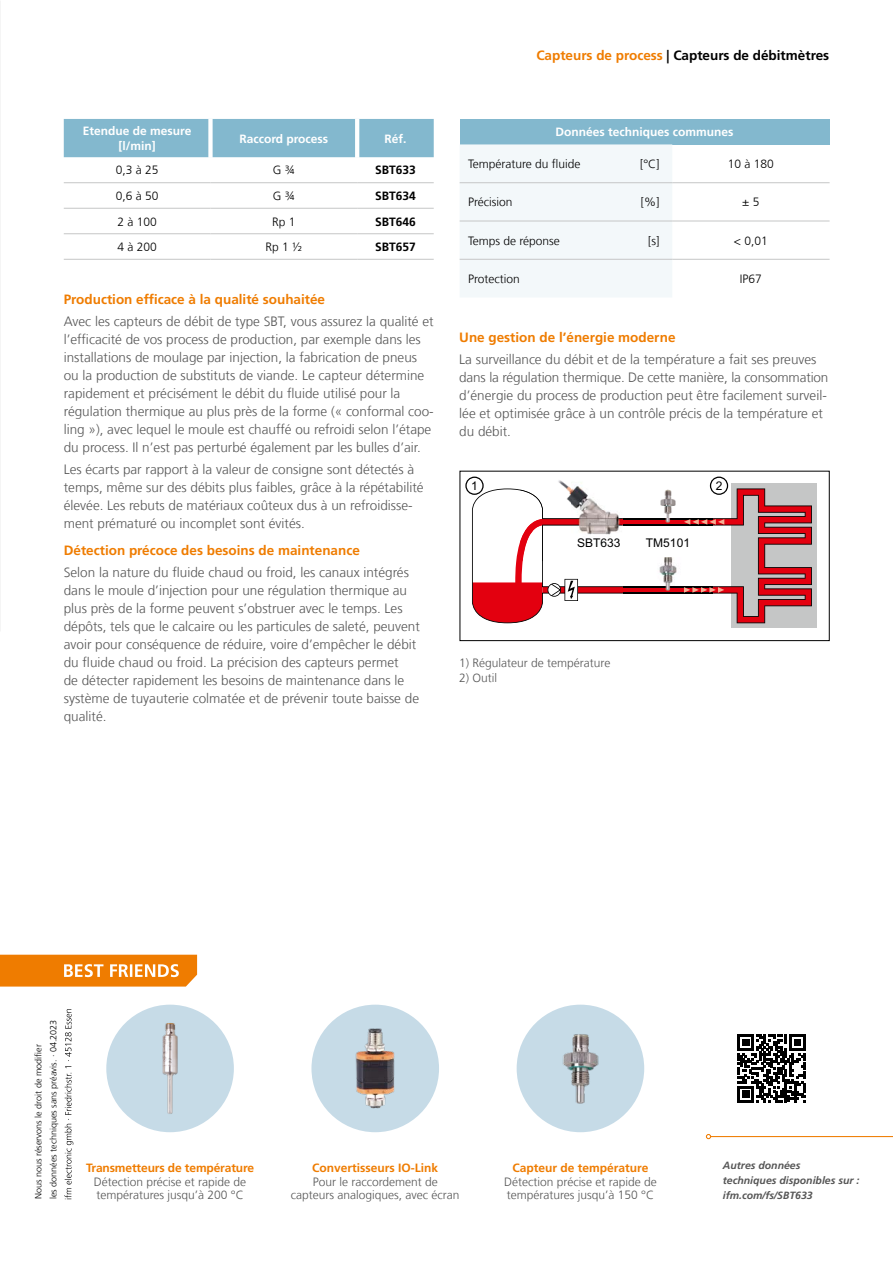
<style>
.page{position:relative;width:893px;height:1263px;background:#fff}
.page>*{position:absolute;margin:0;border:0;box-sizing:border-box;transform-origin:0 0}
.Fließtext{font:300 13.5px/18px "Frutiger LT Com";color:#565656}
.Fließtext_Headline{font:700 13.5px "Frutiger LT Com";color:#ef7c00}
.Box_Produktgruppe{font:700 13.5px "Frutiger LT Com";color:#000}
.Fließtext-2{font:700 13.5px "Frutiger LT Com";color:#ef7c00}
.Best_Friends_Fließtext{font:300 12px/13.5px "Frutiger LT Com";color:#565656;text-align:center}
.Best_Friends_Headline_orange{font:700 12px "Frutiger LT Com";color:#ef7c00}
.Tabellenkopf{font:700 12px "Frutiger LT Com";color:#fff}
.Tabellentext_TAB{font:300 12px "Frutiger LT Com";color:#000}
.Tabellentext_zentriert{font:300 12px "Frutiger LT Com";color:#000}
.Legende{font:300 12px "Frutiger LT Com";color:#565656}
.BESTELLNUMMER{font:700 12px "Frutiger LT Com";color:#000}
.t1{font:12px "Arial";color:#000}
.QR_Code_linksbündig{font:italic 700 10.5px/15px "Frutiger LT Com";color:#565656}
.Datum{font:300 9px "Frutiger LT Com";color:#000}
.s1{color:#ef7c00}
</style>
<div class="page">
<svg style="left:0;top:955px;width:197px;height:31px"></svg>
<img style="left:311px;top:1005px;width:128px;height:127px;border-radius:64px">
<div style="left:106px;top:1005px;width:128px;height:127px;background:#c6dbe7;border-radius:50%"></div>
<img style="left:118px;top:1015px;width:105px;height:105px">
<img style="left:517px;top:1005px;width:127px;height:127px;border-radius:64px">
<svg style="left:738px;top:1034px;width:68px;height:68px"></svg>
<svg style="left:65px;top:1009px;width:8px;height:190px"></svg>
<div style="left:460px;top:119px;width:370px;height:25px;background:#83b8ce"></div>
<div style="left:460px;top:144px;width:212px;height:153px;background:#f3f8fa"></div>
<hr style="left:460px;top:182px;width:212px;height:1px;background:#c5c6c6">
<hr style="left:672px;top:182px;width:158px;height:1px;background:#c5c6c6">
<hr style="left:460px;top:221px;width:212px;height:1px;background:#c5c6c6">
<hr style="left:672px;top:221px;width:158px;height:1px;background:#c5c6c6">
<hr style="left:460px;top:259px;width:212px;height:1px;background:#c5c6c6">
<hr style="left:672px;top:259px;width:158px;height:1px;background:#c5c6c6">
<div style="left:64px;top:119px;width:370px;height:38px;background:#83b8ce"></div>
<div style="left:208px;top:119px;width:5px;height:38px;background:#fff"></div>
<hr style="left:355px;top:119px;width:4px;height:38px;background:#fff">
<hr style="left:64px;top:182px;width:146px;height:1px;background:#c5c6c6">
<hr style="left:210px;top:182px;width:147px;height:1px;background:#c5c6c6">
<hr style="left:357px;top:182px;width:77px;height:1px;background:#c5c6c6">
<hr style="left:64px;top:208px;width:146px;height:1px;background:#c5c6c6">
<hr style="left:210px;top:208px;width:147px;height:1px;background:#c5c6c6">
<hr style="left:357px;top:208px;width:77px;height:1px;background:#c5c6c6">
<hr style="left:64px;top:233px;width:146px;height:1px;background:#c5c6c6">
<hr style="left:210px;top:233px;width:147px;height:1px;background:#c5c6c6">
<hr style="left:357px;top:233px;width:77px;height:1px;background:#c5c6c6">
<hr style="left:64px;top:259px;width:146px;height:1px;background:#c5c6c6">
<hr style="left:210px;top:259px;width:147px;height:1px;background:#c5c6c6">
<hr style="left:357px;top:259px;width:77px;height:1px;background:#c5c6c6">
<div style="left:732px;top:484px;width:85px;height:144px;background:#c5c6c6"></div>
<svg style="left:465px;top:477px;width:346px;height:146px"></svg>
<div style="left:460px;top:471px;width:370px;height:170px;border:1px solid #000"></div>
<hr style="left:711px;top:1136px;width:182px;height:1px;background:#ef7c00">
<svg style="left:706px;top:1134px;width:5px;height:5px"></svg>
<p class="Tabellenkopf" style="left:83px;top:124px;width:110px">Etendue de mesure</p>
<p class="Tabellenkopf" style="left:118px;top:138px;width:39px">[l/min]</p>
<p class="Tabellenkopf" style="left:239px;top:131px;width:90px">Raccord process</p>
<p class="Tabellenkopf" style="left:384px;top:131px;width:24px">Réf.</p>
<p class="Tabellentext_zentriert" style="left:116px;top:163px;width:44px">0,3 à 25</p>
<p class="Tabellentext_zentriert" style="left:273px;top:163px;width:24px">G 3/4</p>
<p class="BESTELLNUMMER" style="left:375px;top:163px;width:42px">SBT633</p>
<p class="Tabellentext_zentriert" style="left:116px;top:189px;width:44px">0,6 à 50</p>
<p class="Tabellentext_zentriert" style="left:273px;top:189px;width:24px">G 3/4</p>
<p class="BESTELLNUMMER" style="left:375px;top:189px;width:42px">SBT634</p>
<p class="Tabellentext_zentriert" style="left:117px;top:214px;width:41px">2 à 100</p>
<p class="Tabellentext_zentriert" style="left:272px;top:214px;width:25px">Rp 1</p>
<p class="BESTELLNUMMER" style="left:375px;top:214px;width:42px">SBT646</p>
<p class="Tabellentext_zentriert" style="left:117px;top:240px;width:41px">4 à 200</p>
<p class="Tabellentext_zentriert" style="left:265px;top:240px;width:38px">Rp 1 1/2</p>
<p class="BESTELLNUMMER" style="left:375px;top:240px;width:42px">SBT657</p>
<p class="Fließtext_Headline" style="left:64px;top:291px;width:263px">Production efficace à la qualité souhaitée</p>
<p class="Fließtext" style="left:64px;top:312px;width:371px">Avec les capteurs de débit de type SBT, vous assurez la qualité et l’efficacité de vos process de production, par exemple dans les installations de moulage par injection, la fabrication de pneus ou la production de substituts de viande. Le capteur détermine rapidement et précisément le débit du fluide utilisé pour la régulation thermique au plus près de la forme (« conformal coo&shy;ling »), avec lequel le moule est chauffé ou refroidi selon l’étape du process. Il n’est pas perturbé également par les bulles d’air.</p>
<p class="Fließtext" style="left:64px;top:461px;width:361px">Les écarts par rapport à la valeur de consigne sont détectés à temps, même sur des débits plus faibles, grâce à la répétabilité élevée. Les rebuts de matériaux coûteux dus à un refroidisse&shy;ment prématuré ou incomplet sont évités.</p>
<p class="Fließtext_Headline" style="left:64px;top:542px;width:298px">Détection précoce des besoins de maintenance</p>
<p class="Fließtext" style="left:64px;top:563px;width:358px">Selon la nature du fluide chaud ou froid, les canaux intégrés dans le moule d’injection pour une régulation thermique au plus près de la forme peuvent s’obstruer avec le temps. Les dépôts, tels que le calcaire ou les particules de saleté, peuvent avoir pour conséquence de réduire, voire d’empêcher le débit du fluide chaud ou froid. La précision des capteurs permet<br>de détecter rapidement les besoins de maintenance dans le système de tuyauterie colmatée et de prévenir toute baisse de qualité.</p>
<p class="Box_Produktgruppe" style="left:536px;top:47px;width:294px"><span class="s1">Capteurs de process</span> | Capteurs de débitmètres</p>
<p class="Tabellenkopf" style="left:556px;top:125px;width:179px">Données techniques communes</p>
<p class="Tabellentext_TAB" style="left:468px;top:157px;width:114px">Température du fluide</p>
<p class="Tabellentext_TAB" style="left:640px;top:157px;width:21px">[°C]</p>
<p class="Tabellentext_zentriert" style="left:728px;top:157px;width:48px">10 à 180</p>
<p class="Tabellentext_TAB" style="left:468px;top:195px;width:46px">Précision</p>
<p class="Tabellentext_TAB" style="left:641px;top:195px;width:20px">[%]</p>
<p class="Tabellentext_zentriert" style="left:742px;top:195px;width:19px">± 5</p>
<p class="Tabellentext_TAB" style="left:468px;top:233px;width:93px">Temps de réponse</p>
<p class="Tabellentext_TAB" style="left:648px;top:233px;width:13px">[s]</p>
<p class="Tabellentext_zentriert" style="left:734px;top:233px;width:35px">&lt; 0,01</p>
<p class="Tabellentext_TAB" style="left:468px;top:272px;width:53px">Protection</p>
<p class="Tabellentext_zentriert" style="left:740px;top:272px;width:24px">IP67</p>
<p class="Fließtext-2" style="left:459px;top:329px;width:218px">Une gestion de l’énergie moderne</p>
<p class="Fließtext" style="left:459px;top:350px;width:371px">La surveillance du débit et de la température a fait ses preuves dans la régulation thermique. De cette manière, la consommation d’énergie du process de production peut être facilement surveil&shy;lée et optimisée grâce à un contrôle précis de la température et du débit.</p>
<p class="t1" style="left:471px;top:479px;width:8px">1</p>
<p class="t1" style="left:716px;top:479px;width:8px">2</p>
<p class="t1" style="left:577px;top:536px;width:45px">SBT633</p>
<p class="t1" style="left:646px;top:536px;width:46px">TM5101</p>
<p class="Legende" style="left:459px;top:656px;width:153px">1) Régulateur de température</p>
<p class="Legende" style="left:459px;top:671px;width:40px">2) Outil</p>
<p class="Datum" style="left:33px;top:1199px;width:156px;rotate:-90deg">Nous nous réservons le droit de modifier</p>
<p class="Datum" style="left:48px;top:1199px;width:181px;rotate:-90deg">les données techniques sans préavis. · 04.2023</p>
<p class="Best_Friends_Headline_orange" style="left:86px;top:1161px;width:170px">Transmetteurs de température</p>
<p class="Best_Friends_Fließtext" style="left:94px;top:1175px;width:154px;text-align:left">Détection précise et rapide de températures jusqu’à 200 °C</p>
<p class="Best_Friends_Headline_orange" style="left:312px;top:1161px;width:128px">Convertisseurs IO-Link</p>
<p class="Best_Friends_Fließtext" style="left:291px;top:1175px;width:170px">Pour le raccordement de capteurs analogiques, avec écran</p>
<p class="Best_Friends_Headline_orange" style="left:512px;top:1161px;width:137px">Capteur de température</p>
<p class="Best_Friends_Fließtext" style="left:504px;top:1175px;width:154px">Détection précise et rapide de</p>
<p class="Best_Friends_Fließtext" style="left:507px;top:1188px;width:149px">températures jusqu’à 150 °C</p>
<p class="QR_Code_linksbündig" style="left:723px;top:1158px;width:79px">Autres données</p>
<p class="QR_Code_linksbündig" style="left:723px;top:1173px;width:138px">techniques disponibles sur : ifm.com/fs/SBT633</p>
</div>
